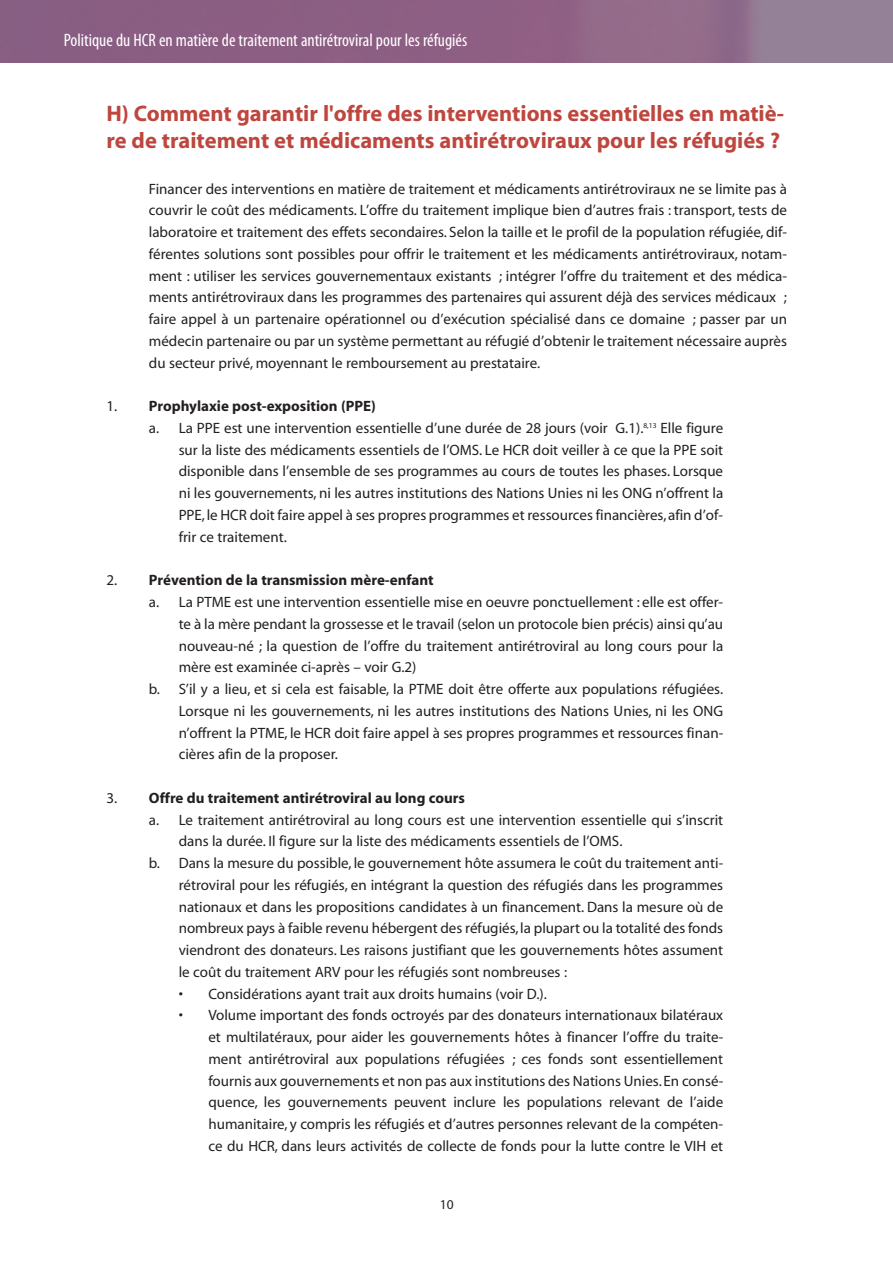
<style>
.page{position:relative;width:893px;height:1262px;background:#fff}
.page>*{position:absolute;margin:0;border:0;box-sizing:border-box;transform-origin:0 0}
.t1{font:700 22.5px/27px "Myriad";color:#be463e}
.t2{font:condensed 18px "Myriad Pro";color:#fff}
.t3{font:15px/21.8px "Myriad";color:#231f20;text-align:justify}
.t4{font:700 15px "Myriad";color:#231f20}
.t5{font:13.5px "Myriad";color:#231f20}
.s1{font-weight:400}
</style>
<div class="page">
<img style="left:0;top:0;width:892px;height:62px">
<p class="t2" style="left:64px;top:34px;width:405px">Politique du HCR en matière de traitement antirétroviral pour les réfugiés</p>
<h1 class="t1" style="left:106px;top:102px;width:679px">H) Comment garantir l'offre des interventions essentielles en matiè&shy;re de traitement et médicaments antirétroviraux pour les réfugiés ?</h1>
<p class="t3" style="left:149px;top:179px;width:639px">Financer des interventions en matière de traitement et médicaments antirétroviraux ne se limite pas à couvrir le coût des médicaments. L’offre du traitement implique bien d’autres frais : transport, tests de laboratoire et traitement des effets secondaires. Selon la taille et le profil de la population réfugiée, dif&shy;férentes solutions sont possibles pour offrir le traitement et les médicaments antirétroviraux, notam&shy;ment : utiliser les services gouvernementaux existants ; intégrer l’offre du traitement et des médica&shy;ments antirétroviraux dans les programmes des partenaires qui assurent déjà des services médicaux ; faire appel à un partenaire opérationnel ou d’exécution spécialisé dans ce domaine ; passer par un médecin partenaire ou par un système permettant au réfugié d’obtenir le traitement nécessaire auprès du secteur privé, moyennant le remboursement au prestataire.</p>
<p class="t4" style="left:106px;top:400px;width:271px"><span class="s1">1.</span> Prophylaxie post-exposition (PPE)</p>
<p class="t3" style="left:149px;top:418px;width:576px">a. La PPE est une intervention essentielle d’une durée de 28 jours (voir G.1).<sup>8,13</sup> Elle figure</p>
<p class="t3" style="left:179px;top:440px;width:546px">sur la liste des médicaments essentiels de l’OMS. Le HCR doit veiller à ce que la PPE soit</p>
<p class="t3" style="left:179px;top:462px;width:546px">disponible dans l’ensemble de ses programmes au cours de toutes les phases. Lorsque</p>
<p class="t3" style="left:179px;top:483px;width:546px">ni les gouvernements, ni les autres institutions des Nations Unies ni les ONG n’offrent la</p>
<p class="t3" style="left:179px;top:505px;width:546px">PPE, le HCR doit faire appel à ses propres programmes et ressources financières, afin d’of-</p>
<p class="t3" style="left:179px;top:527px;width:110px">frir ce traitement.</p>
<p class="t4" style="left:106px;top:574px;width:329px"><span class="s1">2.</span> Prévention de la transmission mère-enfant</p>
<p class="t3" style="left:149px;top:592px;width:576px">a. La PTME est une intervention essentielle mise en oeuvre ponctuellement : elle est offer-</p>
<p class="t3" style="left:179px;top:614px;width:546px">te à la mère pendant la grossesse et le travail (selon un protocole bien précis) ainsi qu’au</p>
<p class="t3" style="left:179px;top:636px;width:546px">nouveau-né ; la question de l’offre du traitement antirétroviral au long cours pour la</p>
<p class="t3" style="left:179px;top:657px;width:239px">mère est examinée ci-après – voir G.2)</p>
<p class="t3" style="left:149px;top:679px;width:575px">b. S’il y a lieu, et si cela est faisable, la PTME doit être offerte aux populations réfugiées.</p>
<p class="t3" style="left:179px;top:701px;width:546px">Lorsque ni les gouvernements, ni les autres institutions des Nations Unies, ni les ONG</p>
<p class="t3" style="left:179px;top:723px;width:546px">n’offrent la PTME, le HCR doit faire appel à ses propres programmes et ressources finan-</p>
<p class="t3" style="left:179px;top:744px;width:161px">cières afin de la proposer.</p>
<p class="t4" style="left:106px;top:792px;width:360px"><span class="s1">3.</span> Offre du traitement antirétroviral au long cours</p>
<p class="t3" style="left:149px;top:810px;width:576px">a. Le traitement antirétroviral au long cours est une intervention essentielle qui s’inscrit</p>
<p class="t3" style="left:179px;top:831px;width:445px">dans la durée. Il figure sur la liste des médicaments essentiels de l’OMS.</p>
<p class="t3" style="left:149px;top:853px;width:576px">b. Dans la mesure du possible, le gouvernement hôte assumera le coût du traitement anti-</p>
<p class="t3" style="left:179px;top:875px;width:546px">rétroviral pour les réfugiés, en intégrant la question des réfugiés dans les programmes</p>
<p class="t3" style="left:179px;top:897px;width:546px">nationaux et dans les propositions candidates à un financement. Dans la mesure où de</p>
<p class="t3" style="left:179px;top:918px;width:546px">nombreux pays à faible revenu hébergent des réfugiés, la plupart ou la totalité des fonds</p>
<p class="t3" style="left:179px;top:940px;width:546px">viendront des donateurs. Les raisons justifiant que les gouvernements hôtes assument</p>
<p class="t3" style="left:179px;top:962px;width:390px">le coût du traitement ARV pour les réfugiés sont nombreuses :</p>
<p class="t3" style="left:179px;top:984px;width:370px">• Considérations ayant trait aux droits humains (voir D.).</p>
<p class="t3" style="left:208px;top:1005px;width:516px;text-indent:-30px">• Volume important des fonds octroyés par des donateurs internationaux bilatéraux et multilatéraux, pour aider les gouvernements hôtes à financer l’offre du traite&shy;ment antirétroviral aux populations réfugiées ; ces fonds sont essentiellement fournis aux gouvernements et non pas aux institutions des Nations Unies. En consé&shy;quence, les gouvernements peuvent inclure les populations relevant de l’aide humanitaire, y compris les réfugiés et d’autres personnes relevant de la compéten&shy;ce du HCR, dans leurs activités de collecte de fonds pour la lutte contre le VIH et</p>
<p class="t5" style="left:440px;top:1199px;width:15px">10</p>
</div>
